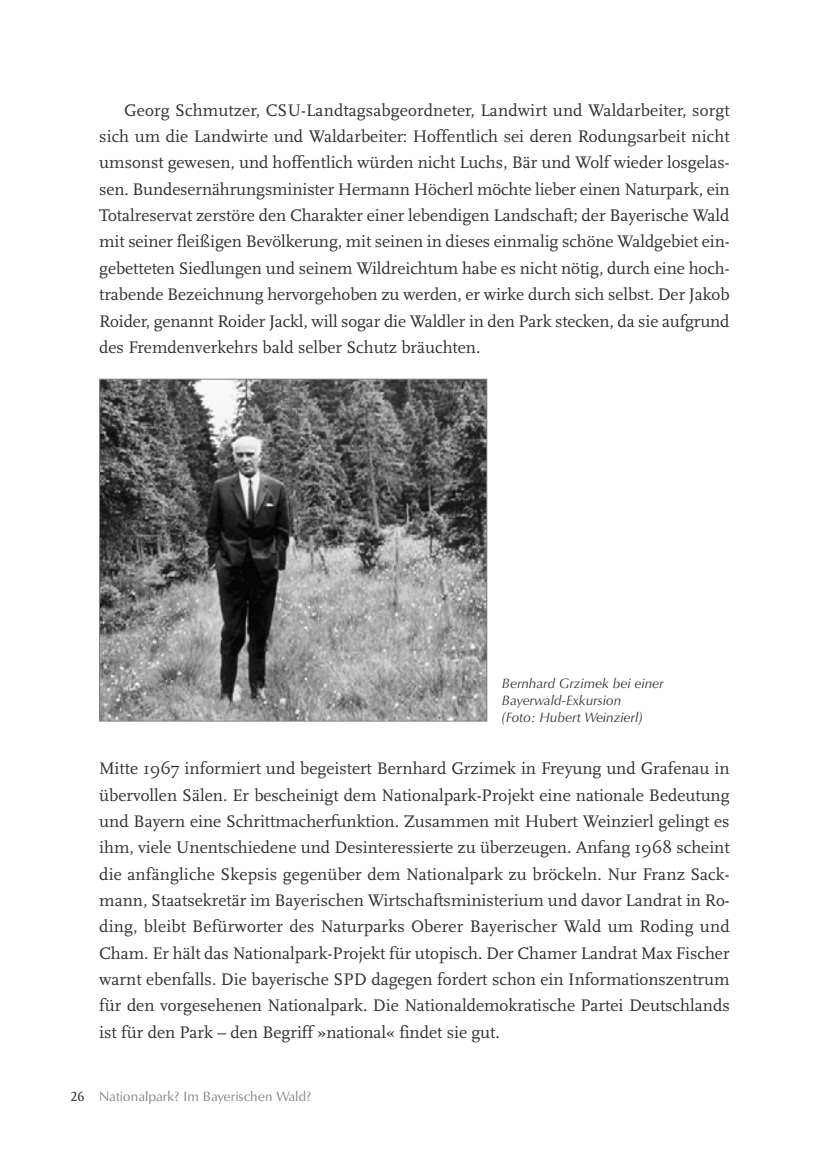
<style>
.page{position:relative;width:819px;height:1166px;background:#fff}
.page>*{position:absolute;margin:0;border:0;box-sizing:border-box;transform-origin:0 0}
.t1{font:17.5px/26.4px "Scala";color:#303030;text-align:justify}
.t2{font:italic 14px/16.8px "October SB";color:#303030}
.t3{font:14px "October SB";color:#828282}
.s1{font-family:"Scala LF";color:#303030}
</style>
<div class="page">
<img style="left:101px;top:381px;width:384px;height:338px">
<div style="left:99px;top:379px;width:388px;height:342px;border:1px solid #828282"></div>
<p class="t1" style="left:99px;top:98px;width:632px;text-indent:25px">Georg Schmutzer, CSU-Landtagsabgeordneter, Landwirt und Waldarbeiter, sorgt sich um die Landwirte und Waldarbeiter: Hoffentlich sei deren Rodungsarbeit nicht umsonst gewesen, und hoffentlich würden nicht Luchs, Bär und Wolf wieder losgelas&shy;sen. Bundesernährungsminister Hermann Höcherl möchte lieber einen Naturpark, ein Totalreservat zerstöre den Charakter einer lebendigen Landschaft; der Bayerische Wald mit seiner fleißigen Bevölkerung, mit seinen in dieses einmalig schöne Waldgebiet ein&shy;gebetteten Siedlungen und seinem Wildreichtum habe es nicht nötig, durch eine hoch&shy;trabende Bezeichnung hervorgehoben zu werden, er wirke durch sich selbst. Der Jakob Roider, genannt Roider Jackl, will sogar die Waldler in den Park stecken, da sie aufgrund des Fremdenverkehrs bald selber Schutz bräuchten.</p>
<p class="t2" style="left:502px;top:676px;width:163px">Bernhard Grzimek bei einer<br>Bayerwald-Exkursion<br>(Foto: Hubert Weinzierl)</p>
<p class="t1" style="left:99px;top:757px;width:632px">Mitte 1967 informiert und begeistert Bernhard Grzimek in Freyung und Grafenau in übervollen Sälen. Er bescheinigt dem Nationalpark-Projekt eine nationale Bedeutung und Bayern eine Schrittmacherfunktion. Zusammen mit Hubert Weinzierl gelingt es ihm, viele Unentschiedene und Desinteressierte zu überzeugen. Anfang 1968 scheint die anfängliche Skepsis gegenüber dem Nationalpark zu bröckeln. Nur Franz Sack&shy;mann, Staatsekretär im Bayerischen Wirtschaftsministerium und davor Landrat in Ro&shy;ding, bleibt Befürworter des Naturparks Oberer Bayerischer Wald um Roding und Cham. Er hält das Nationalpark-Projekt für utopisch. Der Chamer Landrat Max Fischer warnt ebenfalls. Die bayerische SPD dagegen fordert schon ein Informationszentrum für den vorgesehenen Nationalpark. Die Nationaldemokratische Partei Deutschlands ist für den Park – den Begriff »national« findet sie gut.</p>
<p class="t3" style="left:70px;top:1090px;width:243px"><span class="s1">26</span> Nationalpark? Im Bayerischen Wald?</p>
</div>
